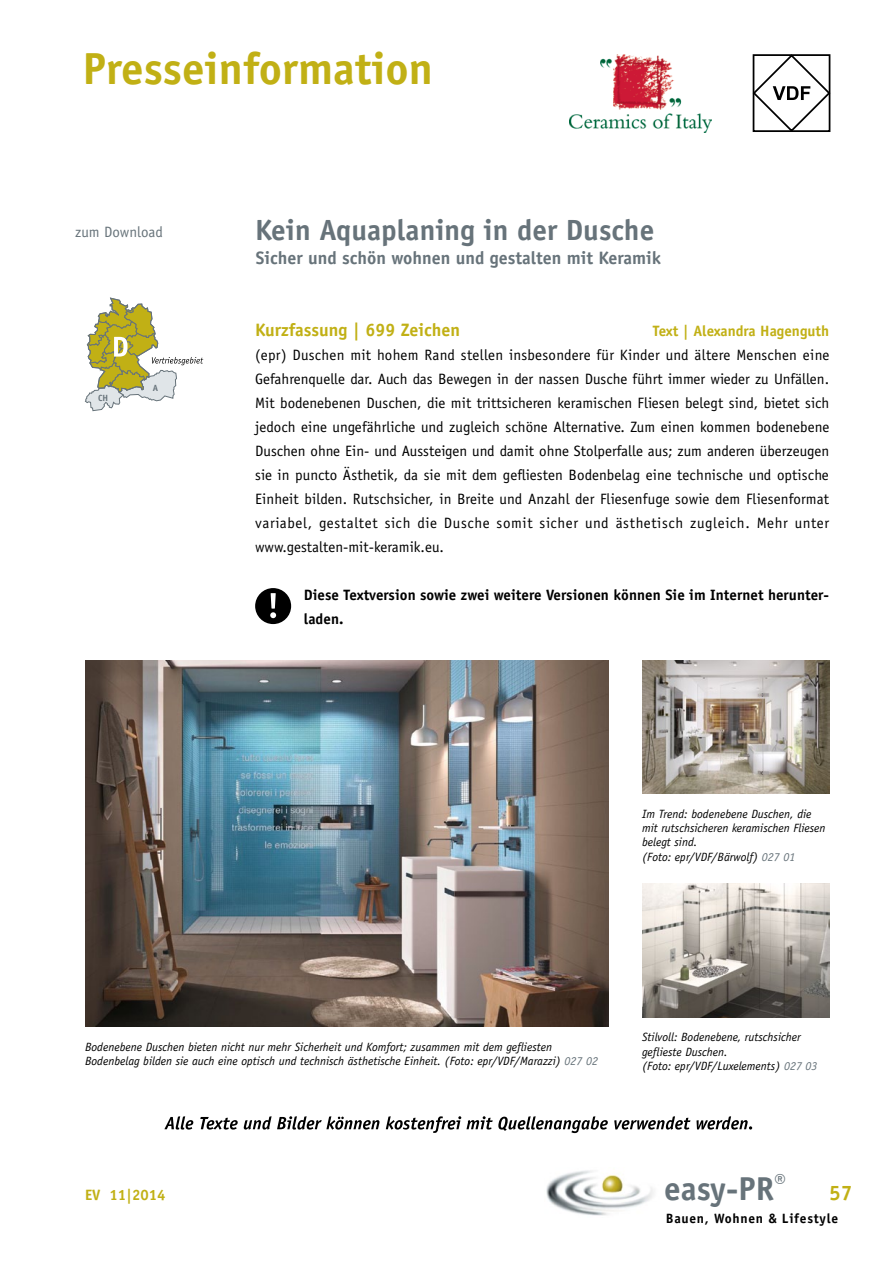
<style>
.page{position:relative;width:893px;height:1263px;background:#fff}
.page>*{position:absolute;margin:0;border:0;box-sizing:border-box;transform-origin:0 0}
.t1{font:700 45px "Officina Sans";color:#c1b015}
.t2{font:700 33.15px "Officina Sans";color:#67737a}
.t3{font:700 29.25px "Officina Sans";color:#67737a}
.t4{font:700 21px "Officina Sans";color:#c1b015}
.t5{font:700 18px "Officina Sans";color:#67737a}
.t6{font:700 18px "Officina Sans";color:#c1b015}
.t7{font:15px/24px "Officina Sans";letter-spacing:.025em;color:#000;text-align:justify}
.t8{font:700 15px/24px "Officina Sans";letter-spacing:.005em;color:#000}
.t9{font:700 15px "Officina Sans";color:#c1b015}
.t10{font:15px "Officina Sans";color:#67737a}
.t11{font:700 13.5px "Officina Sans";letter-spacing:.05em;color:#000}
.t12{font:italic 12px/14.4px "Officina Sans";color:#000}
.t13{font:700 9px "Officina Sans";color:#67737a}
.s1{color:#67737a}
</style>
<div class="page">
<svg style="left:164px;top:1116px;width:588px;height:17px"></svg>
<img style="left:546px;top:1170px;width:108px;height:46px">
<svg style="left:85px;top:297px;width:118px;height:114px"></svg>
<img style="left:642px;top:660px;width:187px;height:134px">
<img style="left:85px;top:660px;width:523px;height:367px">
<div style="left:255px;top:588px;width:36px;height:36px;background:#000;border-radius:50%"></div>
<svg style="left:270px;top:593px;width:6px;height:25px"></svg>
<svg style="left:753px;top:54px;width:77px;height:78px"></svg>
<img style="left:569px;top:54px;width:143px;height:78px">
<img style="left:642px;top:884px;width:187px;height:134px">
<h1 class="t1" style="left:83px;top:41px;width:352px">Presseinformation</h1>
<p class="t10" style="left:75px;top:223px;width:89px">zum Download</p>
<p class="t13" style="left:98px;top:392px;width:12px">CH</p>
<p class="t13" style="left:153px;top:382px;width:7px">A</p>
<h3 class="t3" style="left:255px;top:212px;width:401px">Kein Aquaplaning in der Dusche</h3>
<p class="t5" style="left:256px;top:247px;width:407px">Sicher und schön wohnen und gestalten mit Keramik</p>
<p class="t6" style="left:255px;top:319px;width:206px">Kurzfassung | 699 Zeichen</p>
<p class="t9" style="left:653px;top:322px;width:178px">Text | Alexandra Hagenguth</p>
<p class="t7" style="left:255px;top:343px;width:576px">(epr) Duschen mit hohem Rand stellen insbesondere für Kinder und ältere Menschen eine Gefahrenquelle dar. Auch das Bewegen in der nassen Dusche führt immer wieder zu Unfällen.<br>Mit bodenebenen Duschen, die mit trittsicheren keramischen Fliesen belegt sind, bietet sich jedoch eine ungefährliche und zugleich schöne Alternative. Zum einen kommen bodenebene Duschen ohne Ein- und Aussteigen und damit ohne Stolperfalle aus; zum anderen überzeugen sie in puncto Ästhetik, da sie mit dem gefliesten Bodenbelag eine technische und optische Einheit bilden. Rutschsicher, in Breite und Anzahl der Fliesenfuge sowie dem Fliesenformat variabel, gestaltet sich die Dusche somit sicher und ästhetisch zugleich. Mehr unter www.gestalten-mit-keramik.eu.</p>
<p class="t8" style="left:304px;top:583px;width:527px">Diese Textversion sowie zwei weitere Versionen können Sie im Internet herunter&shy;laden.</p>
<p class="t12" style="left:642px;top:806px;width:185px">Im Trend: bodenebene Duschen, die mit rutschsicheren keramischen Fliesen belegt sind.<br>(Foto: epr/VDF/Bärwolf) <span class="s1">027 01</span></p>
<p class="t12" style="left:85px;top:1040px;width:515px">Bodenebene Duschen bieten nicht nur mehr Sicherheit und Komfort; zusammen mit dem gefliesten<br>Bodenbelag bilden sie auch eine optisch und technisch ästhetische Einheit. (Foto: epr/VDF/Marazzi) <span class="s1">027 02</span></p>
<p class="t12" style="left:642px;top:1030px;width:177px">Stilvoll: Bodenebene, rutschsicher geflieste Duschen.<br>(Foto: epr/VDF/Luxelements) <span class="s1">027 03</span></p>
<h2 class="t2" style="left:664px;top:1168px;width:123px">easy-PR<sup>®</sup></h2>
<p class="t11" style="left:666px;top:1210px;width:174px">Bauen, Wohnen &amp; Lifestyle</p>
<p class="t9" style="left:85px;top:1186px;width:82px">EV 11|2014</p>
<h3 class="t4" style="left:829px;top:1180px;width:25px">57</h3>
</div>
